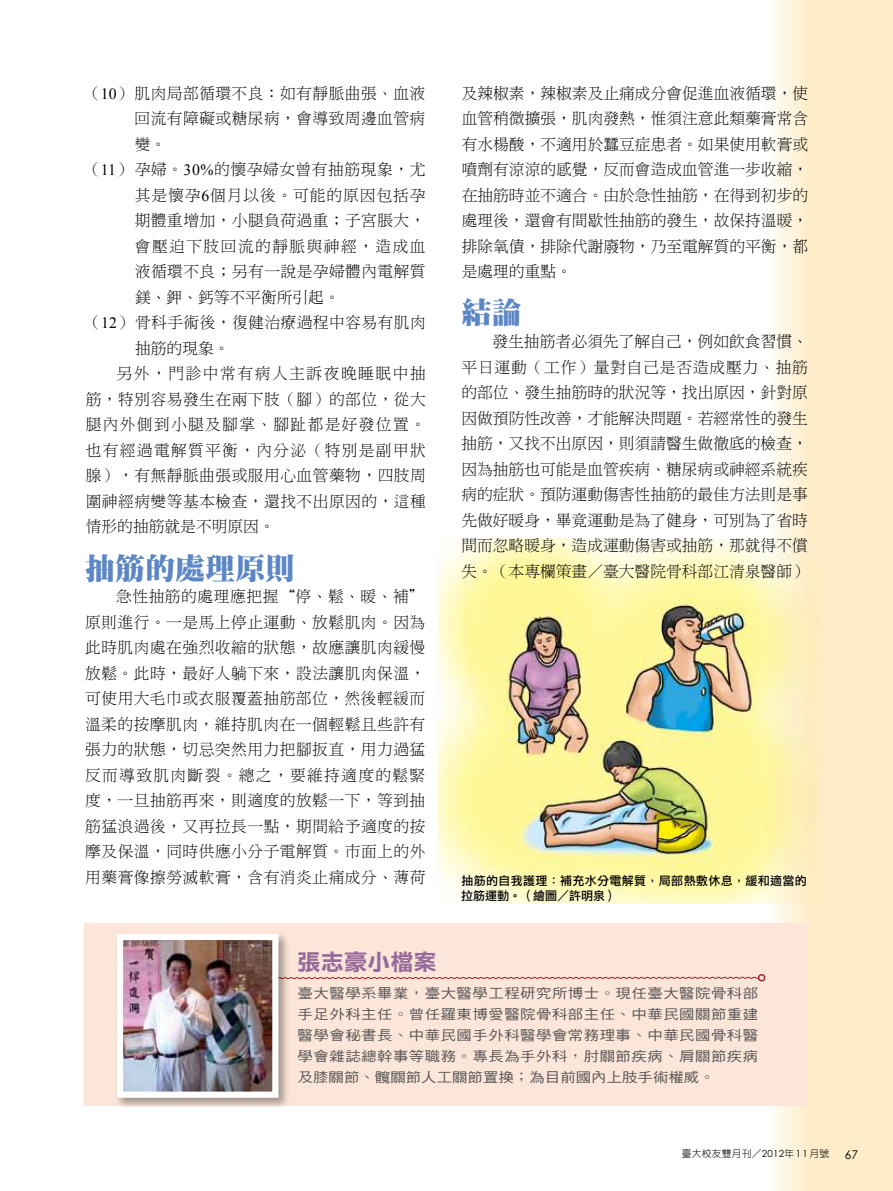
<style>
.page{position:relative;width:893px;height:1191px;background:#fff}
.page>*{position:absolute;margin:0;border:0;box-sizing:border-box;transform-origin:0 0}
.t1{font:30px "DF Ming Std W12";color:#5c86c5}
.t2{font:22.5px "DF Li Hei Std W7";color:#966a9a}
.t3{font:15.75px/25.5px "DF Ming Std W3";letter-spacing:.025em;color:#000;text-align:justify}
.t4{font:15.75px "DF Ming Std W3";letter-spacing:.085em;color:#000}
.t5{font:15.75px "DF Ming Std W3";color:#000}
.t6{font:15.75px "DF Ming Std W3";letter-spacing:.055em;color:#000}
.t7{font:15.75px "DF Ming Std W3";letter-spacing:.095em;color:#000}
.t8{font:15.75px "DF Ming Std W3";letter-spacing:.09em;color:#000}
.t9{font:13.5px/21px "DF Hei Std W5";color:#595757;text-align:justify;scale:1.14 1}
.t10{font:12px/14.4px "DF Li Hei Std W5";letter-spacing:.03em;color:#000}
.t11{font:12px "Century Gothic";color:#000}
.t12{font:9.75px "DF Yuan Std W3";letter-spacing:.025em;color:#000}
.s1{font-family:"Times New Roman"}
.s2{font-family:"Century Gothic"}
</style>
<div class="page">
<svg style="left:765px;top:0;width:128px;height:1191px;background:#fdefce"></svg>
<img style="left:437px;top:538px;width:385px;height:365px">
<div style="left:84px;top:923px;width:724px;height:183px;background:#fce6d9"></div>
<svg style="left:290px;top:976px;width:468px;height:3px"></svg>
<div style="left:758px;top:974px;width:7px;height:7px;border:2px solid #a72126;border-radius:50%"></div>
<div style="left:115px;top:931px;width:175px;height:178px;background:#000;opacity:.35"></div>
<img style="left:124px;top:940px;width:147px;height:150px">
<div style="left:117px;top:933px;width:161px;height:164px;border:6px solid #fff"></div>
<p class="t3" style="left:85px;top:80px;width:342px">（<span class="s1">10</span>）肌肉局部循環不良：如有靜脈曲張、血液</p>
<p class="t3" style="left:135px;top:105px;width:292px">回流有障礙或糖尿病，會導致周邊血管病</p>
<p class="t3" style="left:135px;top:131px;width:33px">變。</p>
<p class="t3" style="left:85px;top:156px;width:342px">（<span class="s1">11</span>）孕婦。<span class="s1">30%</span>的懷孕婦女曾有抽筋現象，尤</p>
<p class="t6" style="left:135px;top:186px;width:292px">其是懷孕<span class="s1">6</span>個月以後。可能的原因包括孕</p>
<p class="t3" style="left:135px;top:207px;width:292px">期體重增加，小腿負荷過重；子宮脹大，</p>
<p class="t8" style="left:135px;top:237px;width:292px">會壓迫下肢回流的靜脈與神經，造成血</p>
<p class="t3" style="left:135px;top:258px;width:292px">液循環不良；另有一說是孕婦體內電解質</p>
<p class="t5" style="left:135px;top:288px;width:206px">鎂、鉀、鈣等不平衡所引起。</p>
<p class="t3" style="left:85px;top:309px;width:342px">（<span class="s1">12</span>）骨科手術後，復健治療過程中容易有肌肉</p>
<p class="t3" style="left:135px;top:335px;width:96px">抽筋的現象。</p>
<p class="t7" style="left:117px;top:365px;width:311px">另外，門診中常有病人主訴夜晚睡眠中抽</p>
<p class="t3" style="left:86px;top:386px;width:342px">筋，特別容易發生在兩下肢（腳）的部位，從大</p>
<p class="t4" style="left:86px;top:416px;width:342px">腿內外側到小腿及腳掌、腳趾都是好發位置。</p>
<p class="t4" style="left:86px;top:441px;width:342px">也有經過電解質平衡，內分泌（特別是副甲狀</p>
<p class="t3" style="left:86px;top:462px;width:342px">腺），有無靜脈曲張或服用心血管藥物，四肢周</p>
<p class="t3" style="left:86px;top:488px;width:342px">圍神經病變等基本檢查，還找不出原因的，這種</p>
<p class="t5" style="left:86px;top:518px;width:190px">情形的抽筋就是不明原因。</p>
<h1 class="t1" style="left:85px;top:551px;width:211px">抽筋的處理原則</h1>
<p class="t3" style="left:85px;top:583px;width:342px;text-indent:31px">急性抽筋的處理應把握“停、鬆、暖、補”原則進行。一是馬上停止運動、放鬆肌肉。因為此時肌肉處在強烈收縮的狀態，故應讓肌肉緩慢放鬆。此時，最好人躺下來，設法讓肌肉保溫，可使用大毛巾或衣服覆蓋抽筋部位，然後輕緩而溫柔的按摩肌肉，維持肌肉在一個輕鬆且些許有張力的狀態，切忌突然用力把腳扳直，用力過猛反而導致肌肉斷裂。總之，要維持適度的鬆緊度，一旦抽筋再來，則適度的放鬆一下，等到抽筋猛浪過後，又再拉長一點，期間給予適度的按摩及保溫，同時供應小分子電解質。市面上的外用藥膏像擦勞滅軟膏，含有消炎止痛成分、薄荷</p>
<p class="t3" style="left:462px;top:80px;width:348px">及辣椒素，辣椒素及止痛成分會促進血液循環，使血管稍微擴張，肌肉發熱，惟須注意此類藥膏常含有水楊酸，不適用於蠶豆症患者。如果使用軟膏或噴劑有涼涼的感覺，反而會造成血管進一步收縮，在抽筋時並不適合。由於急性抽筋，在得到初步的處理後，還會有間歇性抽筋的發生，故保持溫暖，排除氧債，排除代謝廢物，乃至電解質的平衡，都是處理的重點。</p>
<h1 class="t1" style="left:461px;top:296px;width:61px">結論</h1>
<p class="t3" style="left:461px;top:328px;width:348px;text-indent:31px">發生抽筋者必須先了解自己，例如飲食習慣、平日運動（工作）量對自己是否造成壓力、抽筋的部位、發生抽筋時的狀況等，找出原因，針對原因做預防性改善，才能解決問題。若經常性的發生抽筋，又找不出原因，則須請醫生做徹底的檢查，因為抽筋也可能是血管疾病、糖尿病或神經系統疾病的症狀。預防運動傷害性抽筋的最佳方法則是事先做好暖身，畢竟運動是為了健身，可別為了省時間而忽略暖身，造成運動傷害或抽筋，那就得不償失。（本專欄策畫／臺大醫院骨科部江清泉醫師）</p>
<p class="t10" style="left:461px;top:873px;width:347px">抽筋的自我護理：補充水分電解質，局部熱敷休息，緩和適當的拉筋運動。（繪圖／許明泉）</p>
<h2 class="t2" style="left:298px;top:949px;width:141px">張志豪小檔案</h2>
<p class="t9" style="left:298px;top:982px;width:406px">臺大醫學系畢業，臺大醫學工程研究所博士。現任臺大醫院骨科部手足外科主任。曾任羅東博愛醫院骨科部主任、中華民國關節重建醫學會秘書長、中華民國手外科醫學會常務理事、中華民國骨科醫學會雜誌總幹事等職務。專長為手外科，肘關節疾病、肩關節疾病及膝關節、髖關節人工關節置換；為目前國內上肢手術權威。</p>
<p class="t12" style="left:682px;top:1148px;width:149px">臺大校友雙月刊／<span class="s2">2012</span>年<span class="s2">11</span>月號</p>
<p class="t11" style="left:845px;top:1146px;width:15px">67</p>
</div>
